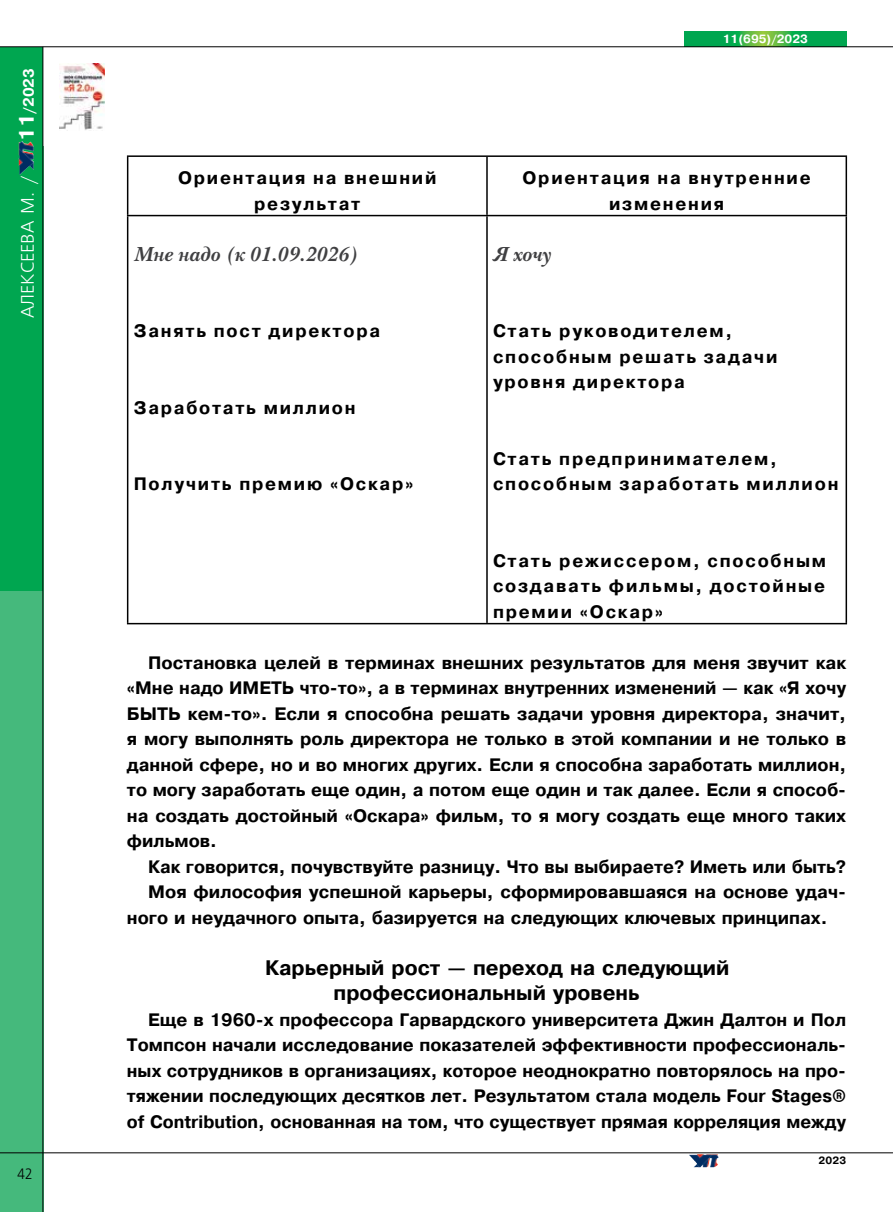
<style>
.page{position:relative;width:893px;height:1212px;background:#fff}
.page>*{position:absolute;margin:0;border:0;box-sizing:border-box;transform-origin:0 0}
.t1{font:700 21px/25.5px "Pragmatica";color:#000}
.t2{font:italic 700 21px "New Baskerville C";letter-spacing:.01em;color:#404042}
.t3{font:700 18px/25.5px "Pragmatica C";color:#000;text-align:justify}
.t4{font:700 18px/25.5px "Pragmatica";letter-spacing:.1em;color:#000;text-align:center}
.t5{font:18px "Free Set C";color:#fff}
.t6{font:700 15px "Pragmatica";color:#fff}
.t7{font:15px "Free Set C";color:#000;scale:.9 1}
.t8{font:700 12px "Pragmatica";color:#fff}
.t9{font:700 10.5px "Pragmatica";color:#000}
.s1{font-size:21px}
</style>
<div class="page">
<div style="left:0;top:147px;width:43px;height:1065px;background:#45b97c"></div>
<div style="left:0;top:47px;width:43px;height:543px;background:#00a650"></div>
<img style="left:689px;top:1154px;width:30px;height:13px">
<svg style="left:685px;top:31px;width:161px;height:15px;background:#20ae4b"></svg>
<img style="left:19px;top:141px;width:15px;height:34px">
<hr style="left:43px;top:47px;width:1px;height:1165px;background:#000">
<hr style="left:0;top:46px;width:893px;height:1px;background:#000">
<hr style="left:0;top:1152px;width:893px;height:1px;background:#000">
<img style="left:60px;top:64px;width:45px;height:66px">
<hr style="left:127px;top:155px;width:360px;height:2px;background:#000">
<hr style="left:127px;top:157px;width:1px;height:58px;background:#000">
<hr style="left:487px;top:155px;width:360px;height:2px;background:#000">
<hr style="left:486px;top:157px;width:2px;height:58px;background:#000">
<hr style="left:845px;top:157px;width:2px;height:58px;background:#000">
<hr style="left:127px;top:215px;width:360px;height:1px;background:#000">
<hr style="left:127px;top:216px;width:1px;height:407px;background:#000">
<hr style="left:487px;top:215px;width:360px;height:1px;background:#000">
<hr style="left:486px;top:216px;width:2px;height:407px;background:#000">
<hr style="left:845px;top:216px;width:2px;height:407px;background:#000">
<hr style="left:127px;top:623px;width:360px;height:1px;background:#000">
<hr style="left:487px;top:623px;width:360px;height:1px;background:#000">
<p class="t6" style="left:19px;top:141px;width:75px;rotate:-90deg"><span class="s1">11</span>/2023</p>
<p class="t5" style="left:18px;top:318px;width:145px;rotate:-90deg">АЛЕКСЕЕВА М. /</p>
<p class="t7" style="left:17px;top:1165px;width:18px">42</p>
<p class="t8" style="left:723px;top:31px;width:87px">11(695)/2023</p>
<p class="t4" style="left:178px;top:165px;width:260px">Ориентация на внешний результат</p>
<p class="t4" style="left:522px;top:165px;width:290px">Ориентация на внутренние изменения</p>
<p class="t2" style="left:134px;top:242px;width:225px">Мне надо (к 01.09.2026)</p>
<p class="t2" style="left:493px;top:242px;width:59px">Я хочу</p>
<p class="t4" style="left:134px;top:318px;width:248px">Занять пост директора</p>
<p class="t4" style="left:134px;top:395px;width:223px">Заработать миллион</p>
<p class="t4" style="left:134px;top:471px;width:281px">Получить премию «Оскар»</p>
<p class="t4" style="left:493px;top:318px;width:286px;text-align:left">Стать руководителем, способным решать задачи уровня директора</p>
<p class="t4" style="left:493px;top:446px;width:347px;text-align:left">Стать предпринимателем, способным заработать миллион</p>
<p class="t4" style="left:493px;top:548px;width:335px;text-align:justify">Стать режиссером, способным создавать фильмы, достойные премии «Оскар»</p>
<p class="t3" style="left:127px;top:650px;width:721px;text-indent:21px">Постановка целей в терминах внешних результатов для меня звучит как «Мне надо ИМЕТЬ что-то», а в терминах внутренних изменений — как «Я хочу БЫТЬ кем-то». Если я способна решать задачи уровня директора, значит, я могу выполнять роль директора не только в этой компании и не только в данной сфере, но и во многих других. Если я способна заработать миллион, то могу заработать еще один, а потом еще один и так далее. Если я способ&shy;на создать достойный «Оскара» фильм, то я могу создать еще много таких фильмов.</p>
<p class="t3" style="left:148px;top:854px;width:699px">Как говорится, почувствуйте разницу. Что вы выбираете? Иметь или быть?</p>
<p class="t3" style="left:148px;top:879px;width:699px">Моя философия успешной карьеры, сформировавшаяся на основе удач-</p>
<p class="t3" style="left:127px;top:905px;width:702px">ного и неудачного опыта, базируется на следующих ключевых принципах.</p>
<p class="t1" style="left:334px;top:955px;width:397px;text-indent:-69px">Карьерный рост — переход на следующий профессиональный уровень</p>
<p class="t3" style="left:127px;top:1007px;width:721px;text-indent:21px">Еще в 1960-х профессора Гарвардского университета Джин Далтон и Пол Томпсон начали исследование показателей эффективности профессиональ&shy;ных сотрудников в организациях, которое неоднократно повторялось на про&shy;тяжении последующих десятков лет. Результатом стала модель Four Stages® of Contribution, основанная на том, что существует прямая корреляция между</p>
<p class="t9" style="left:818px;top:1154px;width:29px">2023</p>
</div>
